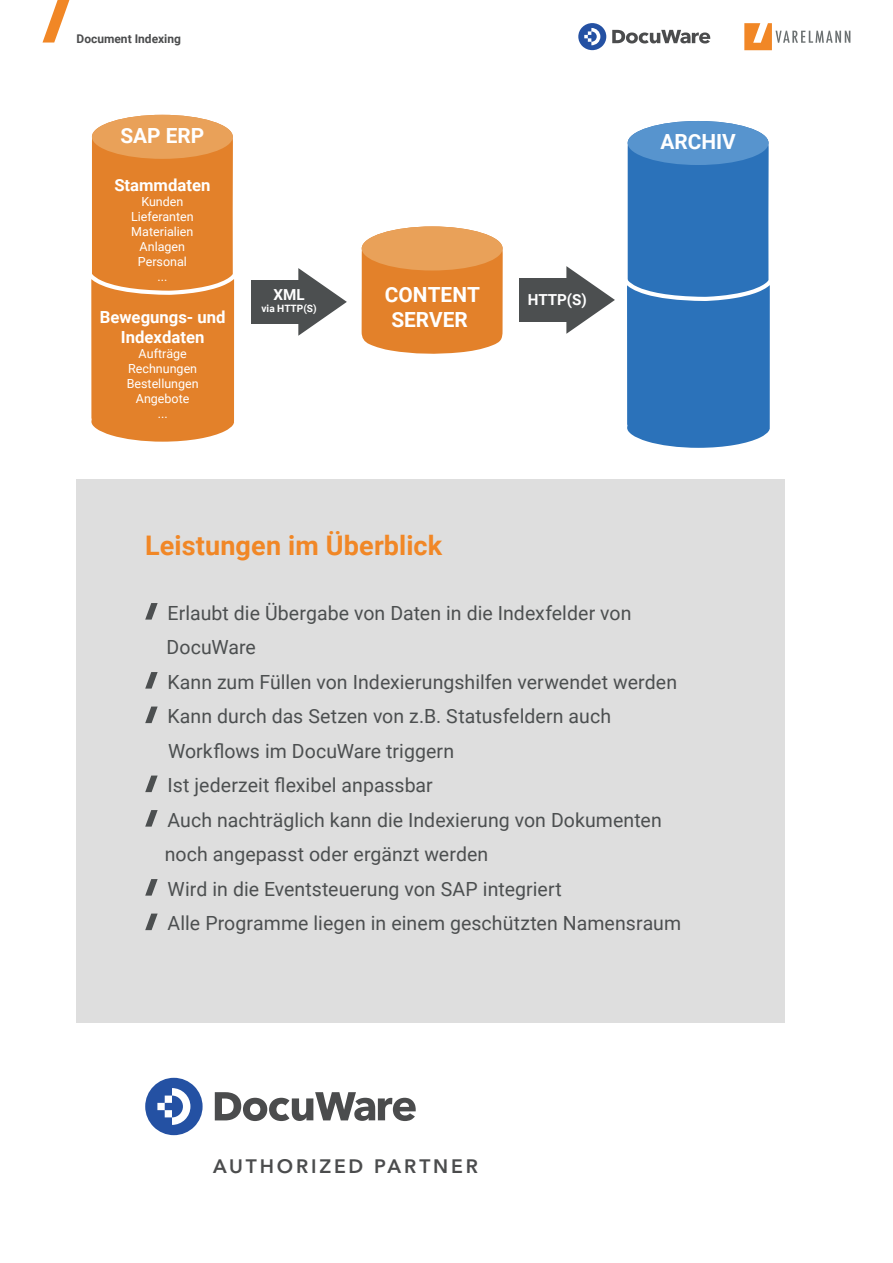
<style>
.page{position:relative;width:893px;height:1263px;background:#fff}
.page>*{position:absolute;margin:0;border:0;box-sizing:border-box;transform-origin:0 0}
.t1{font:700 27px "Roboto";letter-spacing:.005em;color:#f18726}
.t2{font:700 20.85px/25px "Roboto";color:#fff;text-align:center}
.t3{font:19.5px/34.5px "Roboto";letter-spacing:.005em;color:#4c4f50}
.t4{font:600 19.35px "Avenir Next LT Pro";letter-spacing:.145em;color:#4b4c4d}
.t5{font:700 16.65px/20px "Roboto";color:#fff;text-align:center}
.t6{font:700 15.15px "Roboto";color:#fff}
.t7{font:12.45px/15px "Roboto";color:#fff;text-align:center}
.t8{font:700 12px "Roboto";color:#4b4c4d}
.t9{font:700 10.05px "Roboto";color:#fff}
</style>
<div class="page">
<div style="left:77px;top:479px;width:707px;height:544px;background:#dedede"></div>
<svg style="left:43px;top:0;width:26px;height:43px"></svg>
<svg style="left:578px;top:23px;width:28px;height:27px"></svg>
<svg style="left:612px;top:30px;width:98px;height:13px"></svg>
<svg style="left:744px;top:23px;width:106px;height:27px"></svg>
<svg style="left:145px;top:1078px;width:58px;height:57px"></svg>
<svg style="left:215px;top:1092px;width:201px;height:29px"></svg>
<svg style="left:145px;top:603px;width:13px;height:17px"></svg>
<svg style="left:145px;top:672px;width:13px;height:17px"></svg>
<svg style="left:145px;top:706px;width:13px;height:17px"></svg>
<svg style="left:145px;top:775px;width:13px;height:17px"></svg>
<svg style="left:145px;top:810px;width:13px;height:17px"></svg>
<svg style="left:145px;top:879px;width:13px;height:17px"></svg>
<svg style="left:145px;top:913px;width:13px;height:17px"></svg>
<div style="left:92px;top:115px;width:141px;height:142px;background:#e3812a"></div>
<div style="left:92px;top:115px;width:141px;height:44px;background:#e9a159;border-radius:50%"></div>
<svg style="left:362px;top:226px;width:141px;height:128px;background:#e69246"></svg>
<svg style="left:91px;top:257px;width:144px;height:185px;background:#e48938"></svg>
<div style="left:627px;top:121px;width:142px;height:142px;background:#2b72ba"></div>
<div style="left:628px;top:121px;width:140px;height:44px;background:#5794ce;border-radius:50%"></div>
<div style="left:627px;top:263px;width:143px;height:185px;background:#2b72ba"></div>
<div style="left:251px;top:280px;width:62px;height:44px;background:#4c4f50"></div>
<svg style="left:298px;top:268px;width:49px;height:68px"></svg>
<div style="left:519px;top:278px;width:62px;height:44px;background:#4c4f50"></div>
<svg style="left:566px;top:266px;width:49px;height:68px"></svg>
<p class="t8" style="left:77px;top:30px;width:106px">Document Indexing</p>
<p class="t2" style="left:120px;top:122px;width:85px">SAP ERP</p>
<p class="t5" style="left:114px;top:174px;width:98px">Stammdaten</p>
<p class="t7" style="left:131px;top:193px;width:64px">Kunden<br>Lieferanten<br>Materialien<br>Anlagen<br>Personal<br>...</p>
<p class="t5" style="left:100px;top:306px;width:127px">Bewegungs- und<br>Indexdaten</p>
<p class="t7" style="left:127px;top:345px;width:74px">Aufträge<br>Rechnungen<br>Bestellungen<br>Angebote<br>...</p>
<p class="t6" style="left:274px;top:284px;width:33px">XML</p>
<p class="t9" style="left:262px;top:301px;width:57px">via HTTP(S)</p>
<p class="t2" style="left:385px;top:281px;width:96px">CONTENT<br>SERVER</p>
<h1 class="t1" style="left:145px;top:527px;width:298px">Leistungen im Überblick</h1>
<p class="t6" style="left:528px;top:289px;width:61px">HTTP(S)</p>
<p class="t2" style="left:660px;top:128px;width:77px">ARCHIV</p>
<p class="t3" style="left:165px;top:595px;width:518px">Erlaubt die Übergabe von Daten in die Indexfelder von DocuWare<br>Kann zum Füllen von Indexierungshilfen verwendet werden Kann durch das Setzen von z.B. Statusfeldern auch Workflows im DocuWare triggern<br>Ist jederzeit flexibel anpassbar<br>Auch nachträglich kann die Indexierung von Dokumenten noch angepasst oder ergänzt werden<br>Wird in die Eventsteuerung von SAP integriert<br>Alle Programme liegen in einem geschützten Namensraum</p>
<p class="t4" style="left:213px;top:1155px;width:266px">AUTHORIZED PARTNER</p>
</div>
